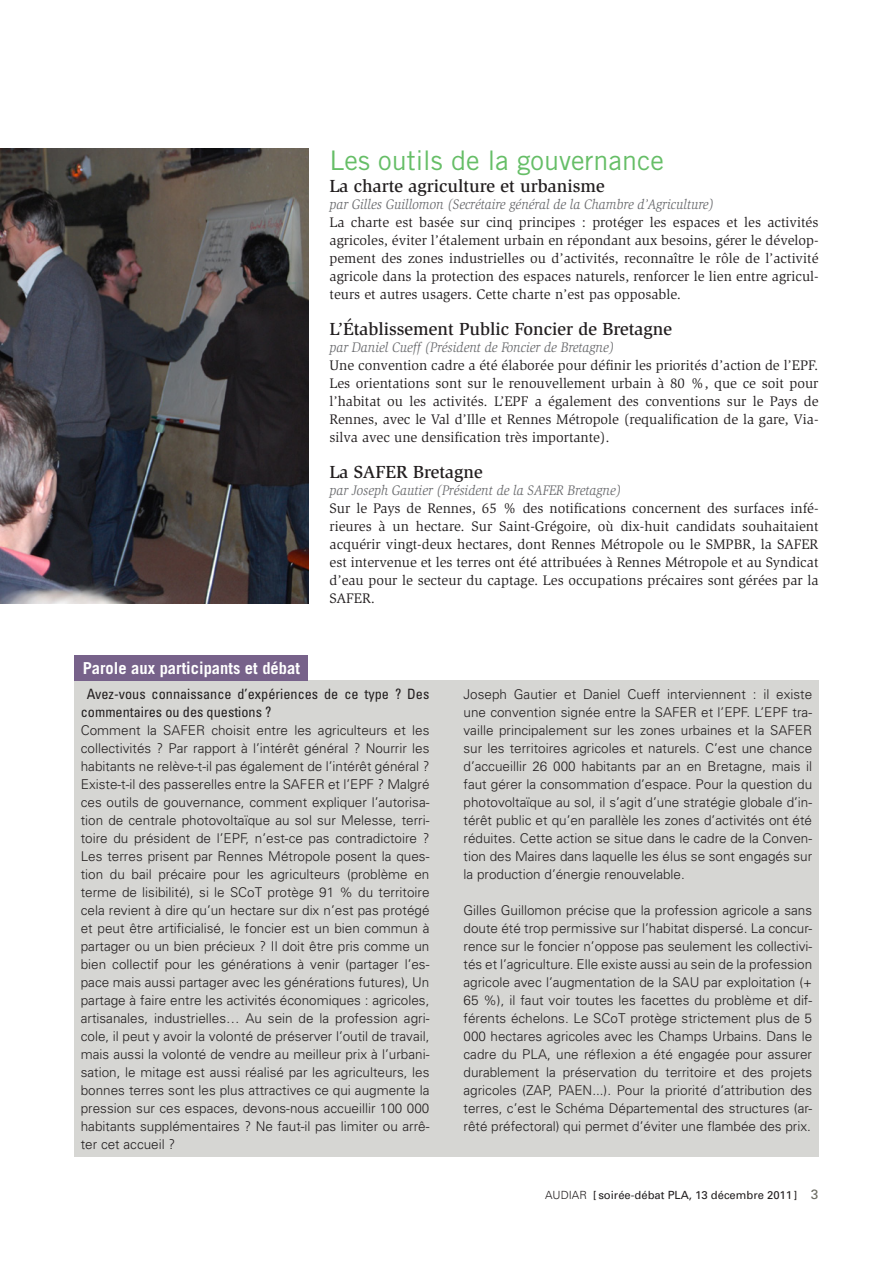
<style>
.page{position:relative;width:893px;height:1263px;background:#fff}
.page>*{position:absolute;margin:0;border:0;box-sizing:border-box;transform-origin:0 0}
.T1{font:27px "Trade Gothic";color:#66be67}
.présentation_T{font:500 18px "Slimbach";color:#231f20}
.t1{font:700 16.5px "Trade Gothic";color:#fff}
.texte{font:14.25px/18px "Slimbach";color:#231f20;text-align:justify}
.intro_par{font:italic 14.25px "Slimbach";color:#6c6d70;scale:.9 1}
.parole_question{font:condensed 14.25px/18px "Univers";color:#231f20}
.parole_texte{font:300 13.5px/18px "Univers";color:#231f20;text-align:justify}
.t2{font:11.25px "Univers";color:#231f20}
.s1{font-weight:300}
.s2{font-size:13.5px;color:#6d6d63}
</style>
<div class="page">
<img style="left:0;top:149px;width:308px;height:455px">
<div style="left:74px;top:680px;width:745px;height:477px;background:#d6d6d3"></div>
<div style="left:74px;top:655px;width:234px;height:25px;background:#77628a"></div>
<p class="t1" style="left:83px;top:658px;width:219px">Parole aux participants et débat</p>
<p class="T1" style="left:330px;top:144px;width:336px">Les outils de la gouvernance</p>
<p class="présentation_T" style="left:330px;top:175px;width:277px">La charte agriculture et urbanisme</p>
<p class="intro_par" style="left:330px;top:196px;width:429px">par Gilles Guillomon (Secrétaire général de la Chambre d’Agriculture)</p>
<p class="texte" style="left:330px;top:213px;width:490px">La charte est basée sur cinq principes : protéger les espaces et les activités agricoles, éviter l’étalement urbain en répondant aux besoins, gérer le dévelop&shy;pement des zones industrielles ou d’activités, reconnaître le rôle de l’activité agricole dans la protection des espaces naturels, renforcer le lien entre agricul&shy;teurs et autres usagers. Cette charte n’est pas opposable.</p>
<p class="présentation_T" style="left:330px;top:318px;width:344px">L’Établissement Public Foncier de Bretagne</p>
<p class="intro_par" style="left:330px;top:339px;width:318px">par Daniel Cueff (Président de Foncier de Bretagne)</p>
<p class="texte" style="left:330px;top:357px;width:490px">Une convention cadre a été élaborée pour définir les priorités d’action de l’EPF.<br>Les orientations sont sur le renouvellement urbain à 80 %, que ce soit pour l’habitat ou les activités. L’EPF a également des conventions sur le Pays de Rennes, avec le Val d’Ille et Rennes Métropole (requalification de la gare, Via&shy;silva avec une densification très importante).</p>
<p class="présentation_T" style="left:330px;top:461px;width:155px">La SAFER Bretagne</p>
<p class="intro_par" style="left:330px;top:482px;width:326px">par Joseph Gautier (Président de la SAFER Bretagne)</p>
<p class="texte" style="left:330px;top:500px;width:491px">Sur le Pays de Rennes, 65 % des notifications concernent des surfaces infé&shy;rieures à un hectare. Sur Saint-Grégoire, où dix-huit candidats souhaitaient acquérir vingt-deux hectares, dont Rennes Métropole ou le SMPBR, la SAFER est intervenue et les terres ont été attribuées à Rennes Métropole et au Syndicat d’eau pour le secteur du captage. Les occupations précaires sont gérées par la SAFER.</p>
<p class="parole_question" style="left:81px;top:685px;width:350px;text-indent:6px">Avez-vous connaissance d’expériences de ce type ? Des commentaires ou des questions ?</p>
<p class="parole_texte" style="left:81px;top:721px;width:350px">Comment la SAFER choisit entre les agriculteurs et les collectivités ? Par rapport à l’intérêt général ? Nourrir les habitants ne relève-t-il pas également de l’intérêt général ?<br>Existe-t-il des passerelles entre la SAFER et l’EPF ? Malgré ces outils de gouvernance, comment expliquer l’autorisa&shy;tion de centrale photovoltaïque au sol sur Melesse, terri&shy;toire du président de l’EPF, n’est-ce pas contradictoire ?<br>Les terres prisent par Rennes Métropole posent la ques&shy;tion du bail précaire pour les agriculteurs (problème en terme de lisibilité), si le SCoT protège 91 % du territoire cela revient à dire qu’un hectare sur dix n’est pas protégé et peut être artificialisé, le foncier est un bien commun à partager ou un bien précieux ? Il doit être pris comme un bien collectif pour les générations à venir (partager l’es&shy;pace mais aussi partager avec les générations futures), Un partage à faire entre les activités économiques : agricoles, artisanales, industrielles… Au sein de la profession agri&shy;cole, il peut y avoir la volonté de préserver l’outil de travail, mais aussi la volonté de vendre au meilleur prix à l’urbani&shy;sation, le mitage est aussi réalisé par les agriculteurs, les bonnes terres sont les plus attractives ce qui augmente la pression sur ces espaces, devons-nous accueillir 100 000 habitants supplémentaires ? Ne faut-il pas limiter ou arrê&shy;ter cet accueil ?</p>
<p class="parole_texte" style="left:463px;top:685px;width:350px">Joseph Gautier et Daniel Cueff interviennent : il existe une convention signée entre la SAFER et l’EPF. L’EPF tra&shy;vaille principalement sur les zones urbaines et la SAFER sur les territoires agricoles et naturels. C’est une chance d’accueillir 26 000 habitants par an en Bretagne, mais il faut gérer la consommation d’espace. Pour la question du photovoltaïque au sol, il s’agit d’une stratégie globale d’in&shy;térêt public et qu’en parallèle les zones d’activités ont été réduites. Cette action se situe dans le cadre de la Conven&shy;tion des Maires dans laquelle les élus se sont engagés sur la production d’énergie renouvelable.</p>
<p class="parole_texte" style="left:463px;top:901px;width:350px">Gilles Guillomon précise que la profession agricole a sans doute été trop permissive sur l’habitat dispersé. La concur&shy;rence sur le foncier n’oppose pas seulement les collectivi&shy;tés et l’agriculture. Elle existe aussi au sein de la profession agricole avec l’augmentation de la SAU par exploitation (+ 65 %), il faut voir toutes les facettes du problème et dif&shy;férents échelons. Le SCoT protège strictement plus de 5<br>000 hectares agricoles avec les Champs Urbains. Dans le cadre du PLA, une réflexion a été engagée pour assurer durablement la préservation du territoire et des projets agricoles (ZAP, PAEN...). Pour la priorité d’attribution des terres, c’est le Schéma Départemental des structures (ar&shy;rêté préfectoral) qui permet d’éviter une flambée des prix.</p>
<p class="t2" style="left:545px;top:1188px;width:275px"><span class="s1">AUDIAR</span> [ soirée-débat PLA, 13 décembre 2011] <span class="s2">3</span></p>
</div>
